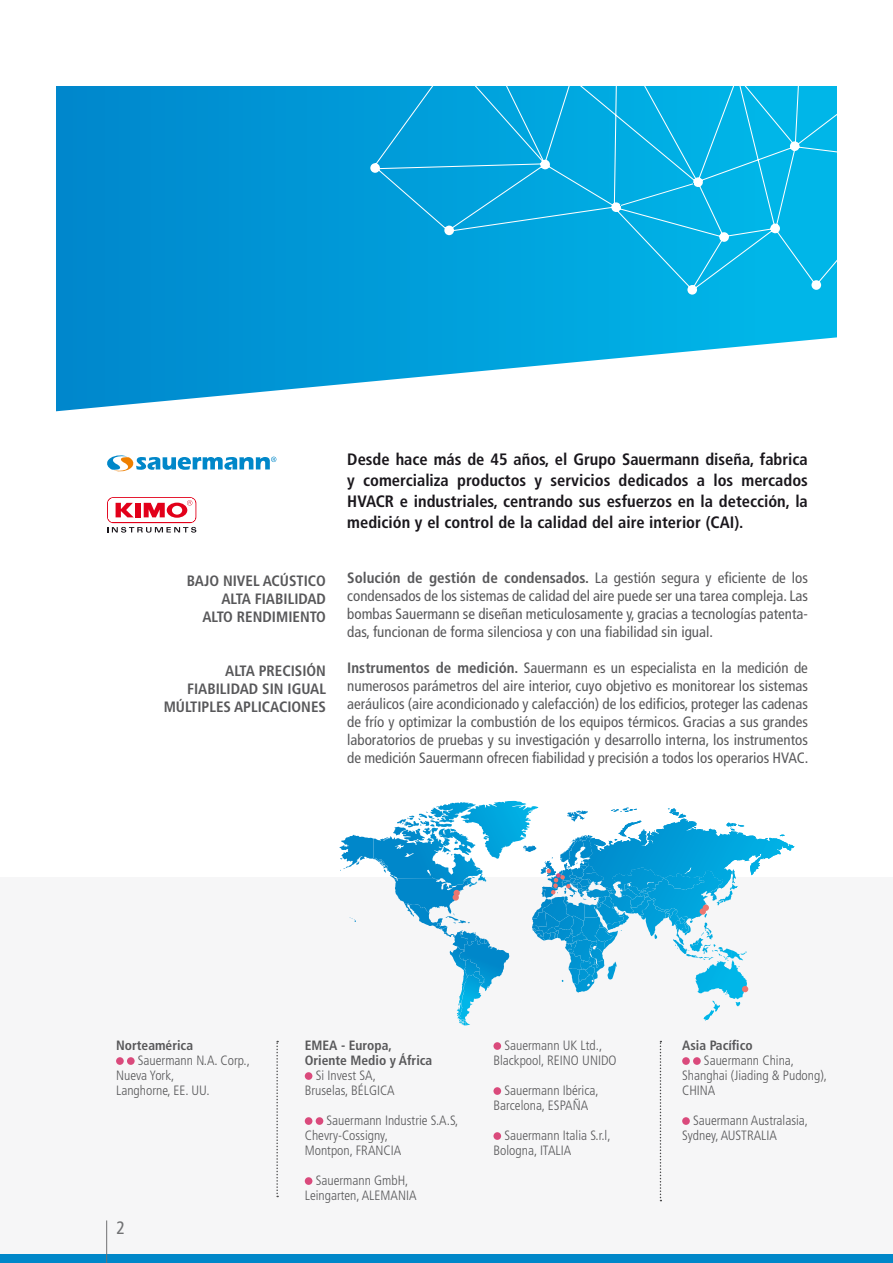
<style>
.page{position:relative;width:893px;height:1263px;background:#fff}
.page>*{position:absolute;margin:0;border:0;box-sizing:border-box;transform-origin:0 0}
.t1{font:condensed 18px "Frutiger LT Std";color:#707173}
.Normal_e{font:700 condensed 16.5px/21px "Frutiger LT Std";color:#1a171c;text-align:justify}
.t2{font:condensed 15px/18px "Frutiger LT Std";color:#58585a;text-align:justify}
.t3{font:700 condensed 15px "Frutiger LT Std";color:#58585a}
.t4{font:300 condensed 13.5px/15px "Frutiger LT Std";color:#58585a}
.t5{font:700 condensed 13.5px "Frutiger LT Std";color:#58585a}
.s1{font-weight:700}
</style>
<div class="page">
<div style="left:0;top:1254px;width:893px;height:9px;background:#0087c9"></div>
<div style="left:0;top:877px;width:893px;height:377px;background:#f6f6f7"></div>
<hr style="left:106px;top:1220px;width:1px;height:43px;background:#707173">
<svg style="left:56px;top:86px;width:781px;height:326px"></svg>
<svg style="left:370px;top:86px;width:467px;height:209px;background:#09ade2"></svg>
<svg style="left:107px;top:497px;width:89px;height:36px"></svg>
<svg style="left:107px;top:455px;width:169px;height:16px"></svg>
<svg style="left:430px;top:801px;width:83px;height:58px"></svg>
<svg style="left:339px;top:836px;width:30px;height:32px"></svg>
<svg style="left:567px;top:810px;width:21px;height:12px"></svg>
<svg style="left:611px;top:808px;width:75px;height:15px"></svg>
<svg style="left:404px;top:889px;width:99px;height:134px"></svg>
<div style="left:116px;top:1057px;width:8px;height:8px;background:#da4a7c;border-radius:50%"></div>
<div style="left:127px;top:1057px;width:8px;height:8px;background:#da4a7c;border-radius:50%"></div>
<div style="left:305px;top:1072px;width:7px;height:8px;background:#da4a7c;border-radius:50%"></div>
<div style="left:305px;top:1117px;width:7px;height:8px;background:#da4a7c;border-radius:50%"></div>
<div style="left:316px;top:1117px;width:7px;height:8px;background:#da4a7c;border-radius:50%"></div>
<div style="left:305px;top:1177px;width:7px;height:8px;background:#da4a7c;border-radius:50%"></div>
<div style="left:493px;top:1042px;width:8px;height:8px;background:#da4a7c;border-radius:50%"></div>
<div style="left:493px;top:1087px;width:8px;height:8px;background:#da4a7c;border-radius:50%"></div>
<div style="left:493px;top:1132px;width:8px;height:8px;background:#da4a7c;border-radius:50%"></div>
<div style="left:682px;top:1057px;width:8px;height:8px;background:#da4a7c;border-radius:50%"></div>
<div style="left:693px;top:1057px;width:8px;height:8px;background:#da4a7c;border-radius:50%"></div>
<div style="left:682px;top:1117px;width:8px;height:8px;background:#da4a7c;border-radius:50%"></div>
<svg style="left:276px;top:1041px;width:2px;height:156px"></svg>
<svg style="left:660px;top:1041px;width:1px;height:160px"></svg>
<svg style="left:523px;top:837px;width:232px;height:184px"></svg>
<p class="t3" style="left:187px;top:572px;width:141px">BAJO NIVEL ACÚSTICO</p>
<p class="t3" style="left:221px;top:590px;width:106px">ALTA FIABILIDAD</p>
<p class="t3" style="left:202px;top:608px;width:125px">ALTO RENDIMIENTO</p>
<p class="t3" style="left:225px;top:662px;width:102px">ALTA PRECISIÓN</p>
<p class="t3" style="left:187px;top:680px;width:140px">FIABILIDAD SIN IGUAL</p>
<p class="t3" style="left:164px;top:698px;width:164px">MÚLTIPLES APLICACIONES</p>
<p class="Normal_e" style="left:347px;top:448px;width:462px">Desde hace más de 45 años, el Grupo Sauermann diseña, fabrica y comercializa productos y servicios dedicados a los mercados HVACR e industriales, centrando sus esfuerzos en la detección, la medición y el control de la calidad del aire interior (CAI).</p>
<p class="t2" style="left:347px;top:569px;width:462px"><span class="s1">Solución de gestión de condensados.</span> La gestión segura y eficiente de los condensados de los sistemas de calidad del aire puede ser una tarea compleja. Las bombas Sauermann se diseñan meticulosamente y, gracias a tecnologías patenta&shy;das, funcionan de forma silenciosa y con una fiabilidad sin igual.</p>
<p class="t2" style="left:347px;top:659px;width:463px"><span class="s1">Instrumentos de medición.</span> Sauermann es un especialista en la medición de numerosos parámetros del aire interior, cuyo objetivo es monitorear los sistemas aeráulicos (aire acondicionado y calefacción) de los edificios, proteger las cadenas de frío y optimizar la combustión de los equipos térmicos. Gracias a sus grandes laboratorios de pruebas y su investigación y desarrollo interna, los instrumentos de medición Sauermann ofrecen fiabilidad y precisión a todos los operarios HVAC.</p>
<p class="t5" style="left:116px;top:1037px;width:79px">Norteamérica</p>
<p class="t4" style="left:116px;top:1053px;width:136px;text-indent:22px">Sauermann N.A. Corp.,<br>Nueva York,<br>Langhorne, EE. UU.</p>
<p class="t1" style="left:117px;top:1217px;width:10px">2</p>
<p class="t5" style="left:305px;top:1037px;width:89px">EMEA - Europa,</p>
<p class="t5" style="left:305px;top:1052px;width:129px">Oriente Medio y África</p>
<p class="t4" style="left:316px;top:1068px;width:62px">Si Invest SA,</p>
<p class="t4" style="left:305px;top:1083px;width:91px">Bruselas, BÉLGICA</p>
<p class="t4" style="left:305px;top:1113px;width:155px;text-indent:22px">Sauermann Industrie S.A.S,<br>Chevry-Cossigny,<br>Montpon, FRANCIA</p>
<p class="t4" style="left:305px;top:1173px;width:113px;text-align:center">Sauermann GmbH,<br>Leingarten, ALEMANIA</p>
<p class="t4" style="left:493px;top:1038px;width:125px;text-align:center">Sauermann UK Ltd.,<br>Blackpool, REINO UNIDO</p>
<p class="t4" style="left:493px;top:1083px;width:107px;text-indent:11px">Sauermann Ibérica,<br>Barcelona, ESPAÑA</p>
<p class="t4" style="left:493px;top:1128px;width:119px;text-indent:11px">Sauermann Italia S.r.l,<br>Bologna, ITALIA</p>
<p class="t5" style="left:682px;top:1037px;width:72px">Asia Pacífico</p>
<p class="t4" style="left:682px;top:1053px;width:146px;text-indent:22px">Sauermann China,<br>Shanghai (Jiading &amp; Pudong),<br>CHINA</p>
<p class="t4" style="left:682px;top:1113px;width:127px;text-indent:11px">Sauermann Australasia,<br>Sydney, AUSTRALIA</p>
</div>
